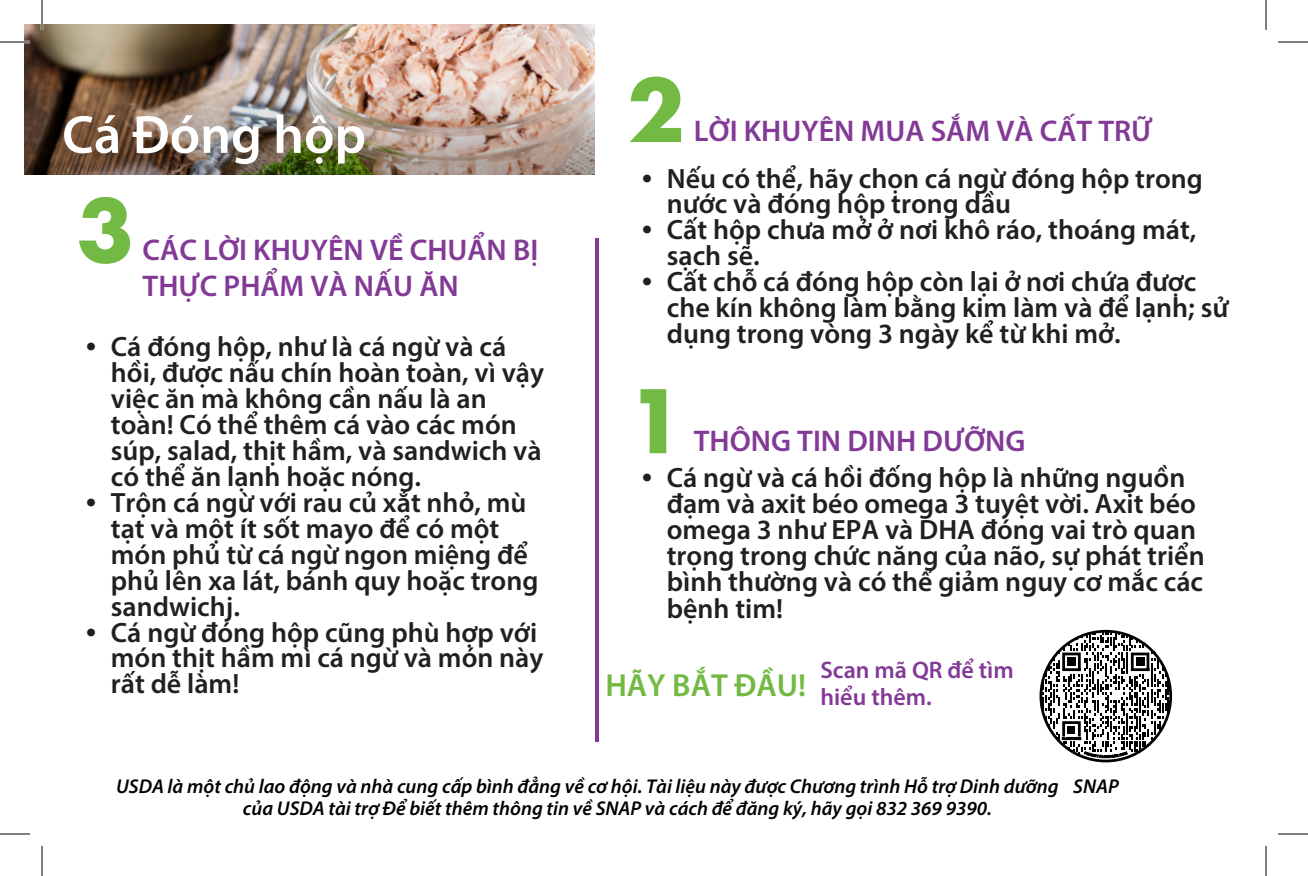
<style>
.page{position:relative;width:1308px;height:876px;background:#fff}
.page>*{position:absolute;margin:0;border:0;box-sizing:border-box;transform-origin:0 0}
.t1{font:700 96px "Futura PT";color:#72ba43}
.t2{font:600 54px "Myriad Pro";color:#fff}
.t3{font:600 32px "Myriad Pro";color:#72ba43}
.Paragraph_Head{font:600 30px/36px "Myriad Pro";color:#823a96}
.t4{font:600 28px/26px "Myriad Pro";color:#231f20}
.t5{font:600 24px/27.2px "Myriad Pro";color:#823a96}
.t6{font:italic 600 20px/22px "Myriad Pro";color:#000;text-align:center}
.s1{font-family:"Futura PT";font-weight:500}
</style>
<div class="page">
<hr style="left:595px;top:239px;width:4px;height:503px;background:#823a96">
<img style="left:24px;top:24px;width:571px;height:150px">
<svg style="left:1042px;top:632px;width:127px;height:129px"></svg>
<svg style="left:1041px;top:631px;width:130px;height:130px"></svg>
<div style="left:1040px;top:630px;width:132px;height:132px;border:3px solid #000;border-radius:50%"></div>
<hr style="left:0;top:41px;width:30px;height:2px;background:#fff">
<hr style="left:41px;top:0;width:2px;height:30px;background:#fff">
<hr style="left:0;top:42px;width:30px;height:1px;background:#000">
<hr style="left:1278px;top:42px;width:30px;height:1px;background:#000">
<hr style="left:0;top:834px;width:30px;height:1px;background:#000">
<hr style="left:1278px;top:834px;width:30px;height:1px;background:#000">
<hr style="left:42px;top:0;width:1px;height:30px;background:#000">
<hr style="left:42px;top:846px;width:1px;height:30px;background:#000">
<hr style="left:1266px;top:0;width:1px;height:30px;background:#000">
<hr style="left:1266px;top:846px;width:1px;height:30px;background:#000">
<p class="t2" style="left:62px;top:100px;width:305px">Cá Đóng hộp</p>
<p class="t1" style="left:76px;top:168px;width:59px">3</p>
<p class="Paragraph_Head" style="left:143px;top:231px;width:397px">CÁC LỜI KHUYÊN VỀ CHUẨN BỊ<br>THỰC PHẨM VÀ NẤU ĂN</p>
<p class="t4" style="left:111px;top:333px;width:435px;text-indent:-34px"><span class="s1">•</span> Cá đóng hộp, như là cá ngừ và cá hồi, được nấu chín hoàn toàn, vì vậy việc ăn mà không cần nấu là an toàn! Có thể thêm cá vào các món súp, salad, thịt hầm, và sandwich và có thể ăn lạnh hoặc nóng.</p>
<p class="t4" style="left:111px;top:489px;width:429px;text-indent:-34px"><span class="s1">•</span> Trộn cá ngừ với rau củ xắt nhỏ, mù tạt và một ít sốt mayo để có một món phủ từ cá ngừ ngon miệng để phủ lên xa lát, bánh quy hoặc trong sandwichj.</p>
<p class="t4" style="left:111px;top:618px;width:434px;text-indent:-34px"><span class="s1">•</span> Cá ngừ đóng hộp cũng phù hợp với món thịt hầm mì cá ngừ và món này rất dễ làm!</p>
<p class="t1" style="left:627px;top:48px;width:59px">2</p>
<p class="Paragraph_Head" style="left:694px;top:112px;width:460px">LỜI KHUYÊN MUA SẮM VÀ CẤT TRỮ</p>
<p class="t4" style="left:667px;top:164px;width:538px;text-indent:-34px"><span class="s1">•</span> Nếu có thể, hãy chọn cá ngừ đóng hộp trong nước và đóng hộp trong dầu</p>
<p class="t4" style="left:667px;top:216px;width:531px;text-indent:-34px"><span class="s1">•</span> Cất hộp chưa mở ở nơi khô ráo, thoáng mát, sạch sẽ.</p>
<p class="t4" style="left:667px;top:268px;width:563px;text-indent:-34px"><span class="s1">•</span> Cất chỗ cá đóng hộp còn lại ở nơi chứa được che kín không làm bằng kim làm và để lạnh; sử dụng trong vòng 3 ngày kể từ khi mở.</p>
<p class="t1" style="left:627px;top:359px;width:59px">1</p>
<p class="Paragraph_Head" style="left:694px;top:423px;width:333px">THÔNG TIN DINH DƯỠNG</p>
<p class="t4" style="left:667px;top:464px;width:539px;text-indent:-34px"><span class="s1">•</span> Cá ngừ và cá hồi đống hộp là những nguồn đạm và axit béo omega 3 tuyệt vời. Axit béo omega 3 như EPA và DHA đóng vai trò quan trọng trong chức năng của não, sự phát triển bình thường và có thể giảm nguy cơ mắc các bệnh tim!</p>
<p class="t3" style="left:605px;top:665px;width:202px">HÃY BẮT ĐẦU!</p>
<p class="t5" style="left:820px;top:656px;width:195px">Scan mã QR để tìm hiểu thêm.</p>
<p class="t6" style="left:116px;top:775px;width:1004px">USDA là một chủ lao động và nhà cung cấp bình đẳng về cơ hội. Tài liệu này được Chương trình Hỗ trợ Dinh dưỡng SNAP của USDA tài trợ Để biết thêm thông tin về SNAP và cách để đăng ký, hãy gọi 832 369 9390.</p>
</div>
